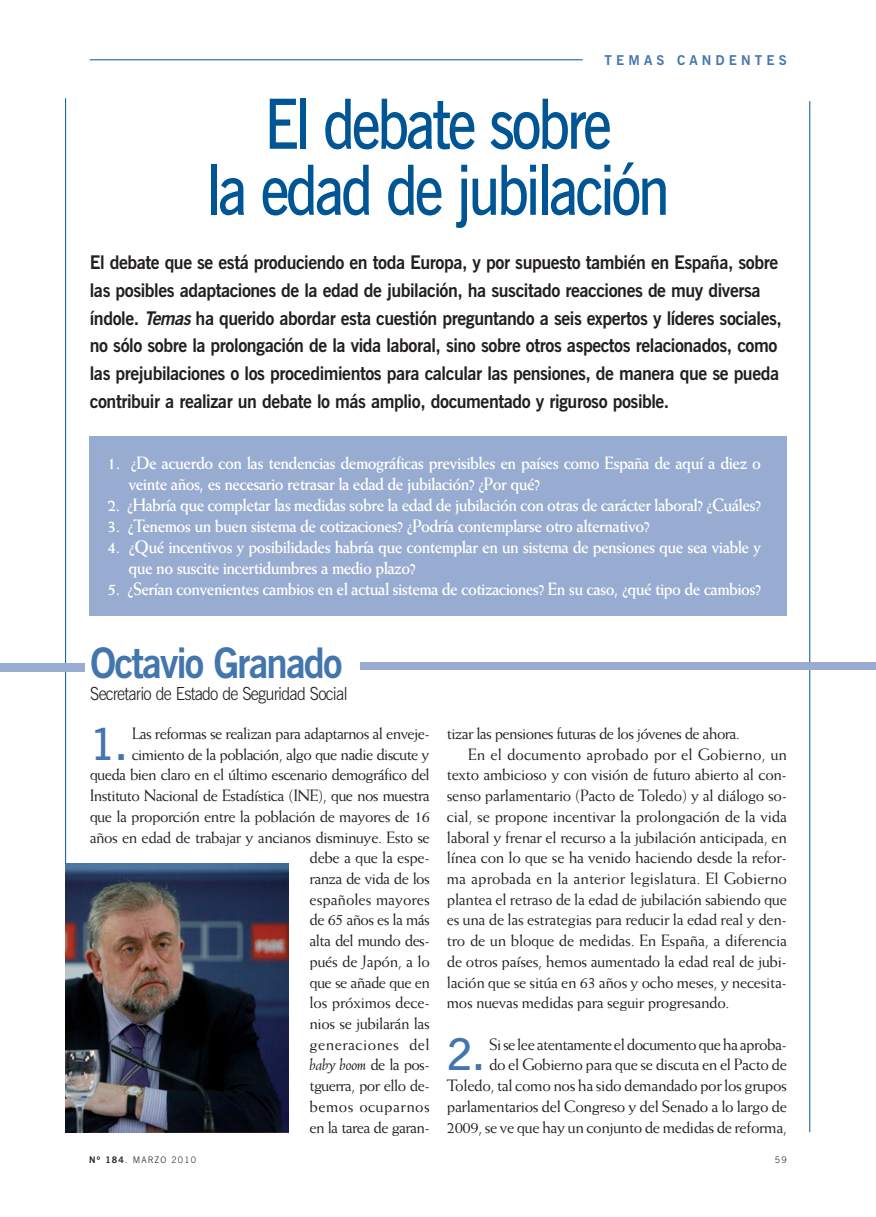
<style>
.page{position:relative;width:876px;height:1217px;background:#fff}
.page>*{position:absolute;margin:0;border:0;box-sizing:border-box;transform-origin:0 0}
.t1{font:600 69px/66px "News Gothic BT";letter-spacing:-.055em;color:#005595;text-align:center;scale:.85 1}
.t2{font:600 43.8px "News Gothic BT";color:#4476ae}
.t3{font:700 42px "News Gothic BT";letter-spacing:-.05em;color:#4476ae;scale:.92 1}
.t4{font:700 18.75px/27.8px "News Gothic BT";letter-spacing:-.025em;color:#231f20;scale:.95 1}
.t5{font:700 18px/21px "Weiss Std";letter-spacing:-.035em;color:#fff;scale:.92 1}
.t6{font:300 18px "News Gothic BT";letter-spacing:-.04em;color:#231f20;scale:.92 1}
.t7{font:16.5px/20.7px "Weiss Std";letter-spacing:-.02em;color:#231f20;text-align:right}
.t8{font:16.5px/20.7px "Weiss Std";letter-spacing:-.04em;color:#231f20;text-align:right}
.t9{font:16.5px "Weiss Std";color:#231f20}
.t10{font:16.5px "Weiss Std";letter-spacing:.005em;color:#231f20}
.t11{font:700 13.5px "News Gothic BT";letter-spacing:.305em;color:#4476ae}
.t12{font:300 9px "News Gothic BT";letter-spacing:.12em;color:#231f20}
.s1{font-style:italic}
.s2{font-size:47.25px}
.s3{font-weight:700}
</style>
<div class="page">
<hr style="left:90px;top:60px;width:493px;height:1px;background:#005595">
<hr style="left:65px;top:98px;width:1px;height:1033px;background:#005595">
<hr style="left:809px;top:101px;width:1px;height:1030px;background:#005595">
<div style="left:89px;top:436px;width:698px;height:179px;background:#97acd0"></div>
<div style="left:0;top:663px;width:84px;height:8px;background:#97acd0"></div>
<div style="left:360px;top:662px;width:516px;height:8px;background:#97acd0"></div>
<img style="left:66px;top:863px;width:223px;height:268px">
<p class="t11" style="left:605px;top:55px;width:184px">TEMAS CANDENTES</p>
<h1 class="t1" style="left:206px;top:97px;width:547px">El debate sobre<br>la edad de jubilación</h1>
<p class="t4" style="left:90px;top:250px;width:730px">El debate que se está produciendo en toda Europa, y por supuesto también en España, sobre las posibles adaptaciones de la edad de jubilación, ha suscitado reacciones de muy diversa índole. <span class="s1">Temas</span> ha querido abordar esta cuestión preguntando a seis expertos y líderes sociales, no sólo sobre la prolongación de la vida laboral, sino sobre otros aspectos relacionados, como las prejubilaciones o los procedimientos para calcular las pensiones, de manera que se pueda contribuir a realizar un debate lo más amplio, documentado y riguroso posible.</p>
<p class="t5" style="left:128px;top:453px;width:689px;text-indent:-21px">1. ¿De acuerdo con las tendencias demográficas previsibles en países como España de aquí a diez o veinte años, es necesario retrasar la edad de jubilación? ¿Por qué?</p>
<p class="t5" style="left:107px;top:495px;width:712px">2. ¿Habría que completar las medidas sobre la edad de jubilación con otras de carácter laboral? ¿Cuáles?</p>
<p class="t5" style="left:107px;top:516px;width:591px">3. ¿Tenemos un buen sistema de cotizaciones? ¿Podría contemplarse otro alternativo?</p>
<p class="t5" style="left:128px;top:537px;width:689px;text-indent:-21px">4. ¿Qué incentivos y posibilidades habría que contemplar en un sistema de pensiones que sea viable y que no suscite incertidumbres a medio plazo?</p>
<p class="t5" style="left:107px;top:579px;width:712px">5. ¿Serían convenientes cambios en el actual sistema de cotizaciones? En su caso, ¿qué tipo de cambios?</p>
<h3 class="t3" style="left:90px;top:647px;width:276px">Octavio Granado</h3>
<p class="t6" style="left:90px;top:687px;width:281px">Secretario de Estado de Seguridad Social</p>
<p class="t8" style="left:90px;top:724px;width:342px">Las reformas se realizan para adaptarnos al enveje&shy;cimiento de la población, algo que nadie discute y<br>queda bien claro en el último escenario demográfico del<br>Instituto Nacional de Estadística (INE), que nos muestra que la proporción entre la población de mayores de 16 años en edad de trabajar y ancianos disminuye. Esto se debe a que la espe-<br>ranza de vida de los<br>españoles mayores<br>de 65 años es la más<br>alta del mundo des-<br>pués de Japón, a lo<br>que se añade que en<br>los próximos dece-<br>nios se jubilarán las<br>generaciones del<br><span class="s1">baby boom</span> de la pos-<br>tguerra, por ello de-<br>bemos ocuparnos<br>en la tarea de garan-</p>
<p class="t8" style="left:447px;top:724px;width:295px">tizar las pensiones futuras de los jóvenes de ahora.</p>
<h2 class="t2" style="left:90px;top:727px;width:40px">1<span class="s2">.</span></h2>
<p class="t10" style="left:468px;top:747px;width:320px">En el documento aprobado por el Gobierno, un</p>
<p class="t7" style="left:447px;top:765px;width:342px">texto ambicioso y con visión de futuro abierto al con-</p>
<p class="t7" style="left:447px;top:786px;width:342px">senso parlamentario (Pacto de Toledo) y al diálogo so-</p>
<p class="t7" style="left:447px;top:806px;width:342px">cial, se propone incentivar la prolongación de la vida</p>
<p class="t7" style="left:447px;top:827px;width:342px">laboral y frenar el recurso a la jubilación anticipada, en</p>
<p class="t7" style="left:447px;top:848px;width:342px">línea con lo que se ha venido haciendo desde la refor-</p>
<p class="t9" style="left:447px;top:871px;width:342px">ma aprobada en la anterior legislatura. El Gobierno</p>
<p class="t7" style="left:447px;top:889px;width:342px">plantea el retraso de la edad de jubilación sabiendo que</p>
<p class="t7" style="left:447px;top:910px;width:342px">es una de las estrategias para reducir la edad real y den-</p>
<p class="t7" style="left:447px;top:931px;width:342px">tro de un bloque de medidas. En España, a diferencia</p>
<p class="t7" style="left:447px;top:951px;width:342px">de otros países, hemos aumentado la edad real de jubi-</p>
<p class="t7" style="left:447px;top:972px;width:342px">lación que se sitúa en 63 años y ocho meses, y necesita-</p>
<p class="t7" style="left:447px;top:993px;width:284px">mos nuevas medidas para seguir progresando.</p>
<h2 class="t2" style="left:447px;top:1038px;width:40px">2<span class="s2">.</span></h2>
<p class="t7" style="left:447px;top:1034px;width:342px">Si se lee atentamente el documento que ha aproba-<br>do el Gobierno para que se discuta en el Pacto de Toledo, tal como nos ha sido demandado por los grupos parlamentarios del Congreso y del Senado a lo largo de 2009, se ve que hay un conjunto de medidas de reforma,</p>
<p class="t12" style="left:89px;top:1156px;width:108px"><span class="s3">Nº 184</span>. MARZO 2010</p>
<p class="t12" style="left:775px;top:1156px;width:13px">59</p>
</div>
